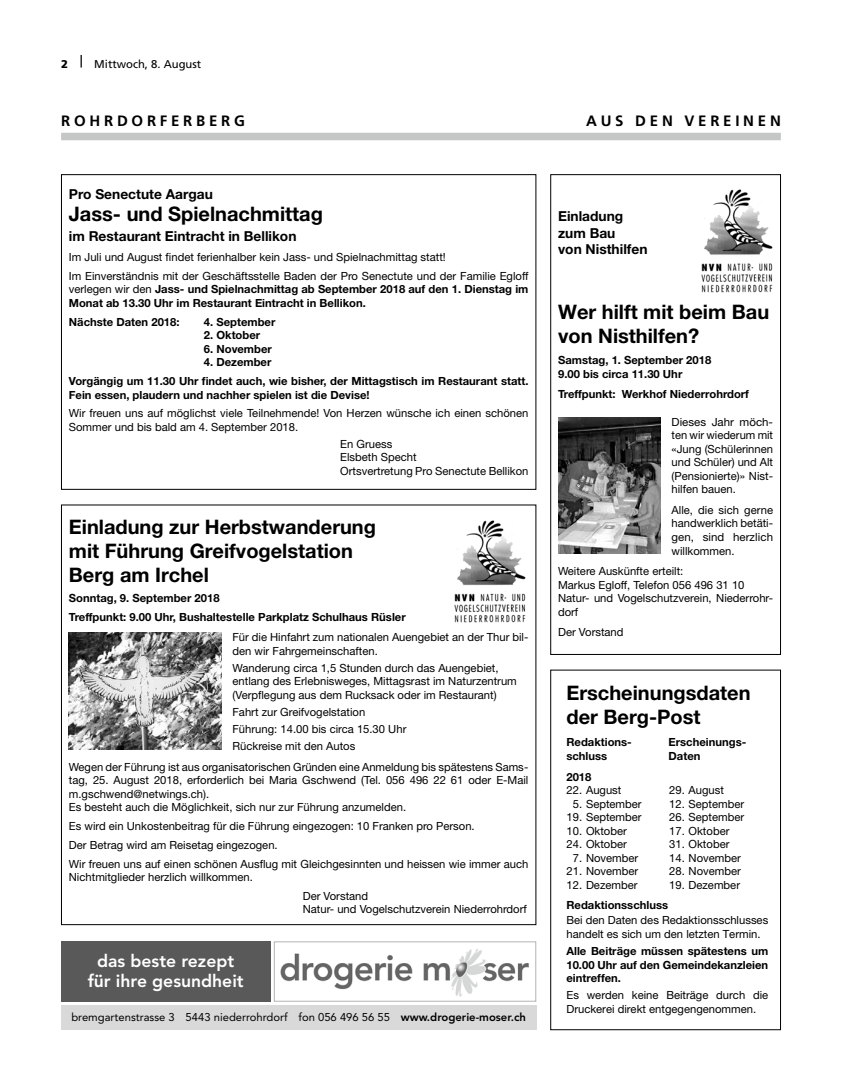
<style>
.page{position:relative;width:842px;height:1085px;background:#fff}
.page>*{position:absolute;margin:0;border:0;box-sizing:border-box;transform-origin:0 0}
.t1{font:700 20px/24px "Helvetica Neue LT Std";color:#000}
.t2{font:800 17.5px/20px "Avenir";color:#fff;text-align:center}
.t3{font:700 15px "Frutiger LT Std";letter-spacing:.25em;color:#000}
.t4{font:700 13.75px/16.5px "Helvetica Neue LT Std";color:#000}
.t5{font:11.25px/13.5px "Helvetica Neue LT Std";color:#000}
.t6{font:700 11.25px/13.5px "Helvetica Neue LT Std";color:#000}
.t7{font:11.25px "Avenir";color:#000}
.t8{font:11.25px "Frutiger LT Std";color:#000}
.t9{font:900 11.25px "Frutiger LT Std";color:#000}
.s1{font-weight:400}
.s2{font-weight:800}
</style>
<div class="page">
<svg style="left:81px;top:55px;width:1px;height:13px"></svg>
<div style="left:61px;top:133px;width:719px;height:7px;background:#c5c6c6"></div>
<div style="left:61px;top:174px;width:475px;height:315px;border:1px solid #000"></div>
<img style="left:454px;top:520px;width:72px;height:103px">
<img style="left:69px;top:632px;width:153px;height:117px">
<div style="left:550px;top:174px;width:230px;height:480px;border:1px solid #000"></div>
<img style="left:701px;top:189px;width:72px;height:104px">
<img style="left:558px;top:417px;width:103px;height:136px">
<div style="left:550px;top:669px;width:230px;height:360px;border:1px solid #000"></div>
<div style="left:61px;top:1005px;width:475px;height:24px;background:#d9d9d9"></div>
<div style="left:61px;top:941px;width:209px;height:60px;background:#595959"></div>
<img style="left:280px;top:949px;width:249px;height:48px">
<div style="left:274px;top:941px;width:262px;height:60px;border:1px solid #b3b3b3"></div>
<p class="t9" style="left:61px;top:57px;width:8px">2</p>
<p class="t8" style="left:94px;top:57px;width:108px">Mittwoch, 8. August</p>
<h3 class="t3" style="left:61px;top:112px;width:185px">ROHRDORFERBERG</h3>
<h3 class="t3" style="left:586px;top:112px;width:196px">AUS DEN VEREINEN</h3>
<p class="t4" style="left:69px;top:185px;width:145px">Pro Senectute Aargau</p>
<h1 class="t1" style="left:69px;top:202px;width:256px">Jass- und Spielnachmittag</h1>
<p class="t4" style="left:69px;top:228px;width:229px">im Restaurant Eintracht in Bellikon</p>
<p class="t5" style="left:69px;top:247px;width:461px;line-height:18.8px">Im Juli und August findet ferienhalber kein Jass- und Spielnachmittag statt!<br>Im Einverständnis mit der Geschäftsstelle Baden der Pro Senectute und der Familie Egloff</p>
<p class="t6" style="left:69px;top:282px;width:461px"><span class="s1">verlegen wir den</span> Jass- und Spielnachmittag ab September 2018 auf den 1. Dienstag im<br>Monat ab 13.30 Uhr im Restaurant Eintracht in Bellikon.</p>
<p class="t6" style="left:69px;top:314px;width:112px">Nächste Daten 2018:</p>
<p class="t6" style="left:204px;top:314px;width:73px">4. September</p>
<p class="t6" style="left:204px;top:328px;width:58px">2. Oktober</p>
<p class="t6" style="left:204px;top:341px;width:69px">6. November</p>
<p class="t6" style="left:69px;top:352px;width:461px;line-height:18.8px;text-indent:135px">4. Dezember<br>Vorgängig um 11.30 Uhr findet auch, wie bisher, der Mittagstisch im Restaurant statt.</p>
<p class="t6" style="left:69px;top:387px;width:302px">Fein essen, plaudern und nachher spielen ist die Devise!</p>
<p class="t5" style="left:69px;top:406px;width:461px">Wir freuen uns auf möglichst viele Teilnehmende! Von Herzen wünsche ich einen schönen<br>Sommer und bis bald am 4. September 2018.</p>
<p class="t5" style="left:340px;top:437px;width:190px">En Gruess<br>Elsbeth Specht<br>Ortsvertretung Pro Senectute Bellikon</p>
<h1 class="t1" style="left:69px;top:514px;width:309px">Einladung zur Herbstwanderung mit Führung Greifvogelstation<br>Berg am Irchel</h1>
<p class="t6" style="left:69px;top:589px;width:338px;line-height:18.2px">Sonntag, 9. September 2018<br>Treffpunkt: 9.00 Uhr, Bushaltestelle Parkplatz Schulhaus Rüsler</p>
<p class="t5" style="left:232px;top:630px;width:297px">Für die Hinfahrt zum nationalen Auengebiet an der Thur bil&shy;den wir Fahrgemeinschaften.</p>
<p class="t5" style="left:232px;top:660px;width:286px">Wanderung circa 1,5 Stunden durch das Auengebiet, entlang des Erlebnisweges, Mittagsrast im Naturzentrum (Verpflegung aus dem Rucksack oder im Restaurant)</p>
<p class="t5" style="left:232px;top:703px;width:175px;line-height:17px">Fahrt zur Greifvogelstation<br>Führung: 14.00 bis circa 15.30 Uhr<br>Rückreise mit den Autos</p>
<p class="t5" style="left:69px;top:759px;width:461px">Wegen der Führung ist aus organisatorischen Gründen eine Anmeldung bis spätestens Sams&shy;tag, 25. August 2018, erforderlich bei Maria Gschwend (Tel. 056 496 22 61 oder E-Mail m.gschwend@netwings.ch).<br>Es besteht auch die Möglichkeit, sich nur zur Führung anzumelden.</p>
<p class="t5" style="left:69px;top:816px;width:461px;line-height:18.8px">Es wird ein Unkostenbeitrag für die Führung eingezogen: 10 Franken pro Person.<br>Der Betrag wird am Reisetag eingezogen.<br>Wir freuen uns auf einen schönen Ausflug mit Gleichgesinnten und heissen wie immer auch</p>
<p class="t5" style="left:69px;top:870px;width:185px">Nichtmitglieder herzlich willkommen.</p>
<p class="t5" style="left:303px;top:888px;width:225px">Der Vorstand<br>Natur- und Vogelschutzverein Niederrohrdorf</p>
<h2 class="t2" style="left:88px;top:950px;width:157px">das beste rezept für ihre gesundheit</h2>
<p class="t7" style="left:71px;top:1010px;width:456px">bremgartenstrasse 3 5443 niederrohrdorf fon 056 496 56 55 <span class="s2">www.drogerie-moser.ch</span></p>
<p class="t4" style="left:558px;top:207px;width:91px">Einladung zum Bau<br>von Nisthilfen</p>
<h1 class="t1" style="left:558px;top:300px;width:212px">Wer hilft mit beim Bau von Nisthilfen?</h1>
<p class="t6" style="left:558px;top:353px;width:155px">Samstag, 1. September 2018<br>9.00 bis circa 11.30 Uhr</p>
<p class="t6" style="left:558px;top:387px;width:192px">Treffpunkt: Werkhof Niederrohrdorf</p>
<p class="t5" style="left:671px;top:415px;width:103px;text-align:justify">Dieses Jahr möch&shy;ten wir wiederum mit «Jung (Schülerinnen und Schüler) und Alt (Pensionierte)» Nist&shy;hilfen bauen.</p>
<p class="t5" style="left:671px;top:503px;width:103px;text-align:justify">Alle, die sich gerne handwerklich betäti&shy;gen, sind herzlich willkommen.</p>
<p class="t5" style="left:558px;top:564px;width:216px">Weitere Auskünfte erteilt:<br>Markus Egloff, Telefon 056 496 31 10<br>Natur- und Vogelschutzverein, Niederrohr&shy;dorf</p>
<p class="t5" style="left:558px;top:625px;width:67px">Der Vorstand</p>
<h1 class="t1" style="left:566px;top:680px;width:186px">Erscheinungsdaten der Berg-Post</h1>
<p class="t6" style="left:566px;top:735px;width:67px">Redaktions-</p>
<p class="t6" style="left:668px;top:735px;width:79px">Erscheinungs-</p>
<p class="t6" style="left:566px;top:748px;width:42px">schluss</p>
<p class="t6" style="left:668px;top:748px;width:33px">Daten</p>
<p class="t6" style="left:566px;top:769px;width:27px">2018</p>
<p class="t5" style="left:566px;top:783px;width:56px">22. August</p>
<p class="t5" style="left:669px;top:783px;width:56px">29. August</p>
<p class="t5" style="left:573px;top:796px;width:70px">5. September</p>
<p class="t5" style="left:669px;top:796px;width:77px">12. September</p>
<p class="t5" style="left:566px;top:810px;width:77px">19. September</p>
<p class="t5" style="left:669px;top:810px;width:77px">26. September</p>
<p class="t5" style="left:566px;top:823px;width:62px">10. Oktober</p>
<p class="t5" style="left:669px;top:823px;width:62px">17. Oktober</p>
<p class="t5" style="left:566px;top:837px;width:62px">24. Oktober</p>
<p class="t5" style="left:669px;top:837px;width:62px">31. Oktober</p>
<p class="t5" style="left:573px;top:850px;width:67px">7. November</p>
<p class="t5" style="left:669px;top:850px;width:73px">14. November</p>
<p class="t5" style="left:566px;top:864px;width:73px">21. November</p>
<p class="t5" style="left:669px;top:864px;width:73px">28. November</p>
<p class="t5" style="left:566px;top:877px;width:72px">12. Dezember</p>
<p class="t5" style="left:669px;top:877px;width:72px">19. Dezember</p>
<p class="t6" style="left:566px;top:898px;width:103px">Redaktionsschluss</p>
<p class="t5" style="left:566px;top:913px;width:203px">Bei den Daten des Redaktionsschlusses handelt es sich um den letzten Termin.</p>
<p class="t6" style="left:566px;top:943px;width:203px;text-align:justify">Alle Beiträge müssen spätestens um 10.00 Uhr auf den Gemeindekanzleien eintreffen.</p>
<p class="t5" style="left:566px;top:988px;width:203px">Es werden keine Beiträge durch die<br>Druckerei direkt entgegengenommen.</p>
</div>
